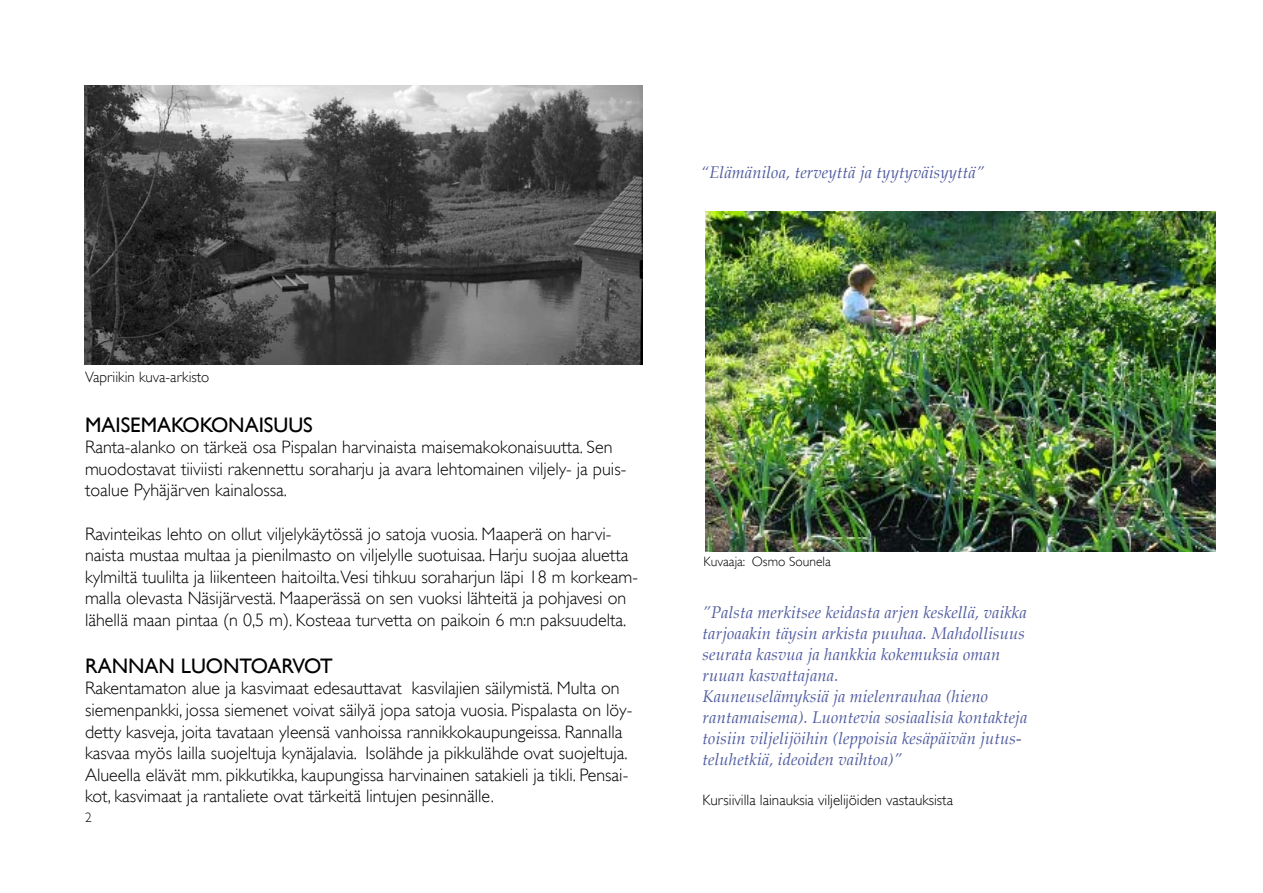
<style>
.page{position:relative;width:1263px;height:893px;background:#fff}
.page>*{position:absolute;margin:0;border:0;box-sizing:border-box;transform-origin:0 0}
.t1{font:21px "Gill Sans";color:#000}
.t2{font:21px "Gill Sans";letter-spacing:-.02em;color:#000}
.t3{font:300 18px/21.6px "Gill Sans";color:#000}
.t4{font:italic 16.5px/21px "Palatino";letter-spacing:.01em;color:#4f5b9e}
.t5{font:300 15px "Gill Sans";color:#000}
.t6{font:300 13.5px "Gill Sans";color:#000}
</style>
<div class="page">
<img style="left:705px;top:212px;width:510px;height:340px">
<img style="left:84px;top:85px;width:558px;height:280px">
<p class="t4" style="left:701px;top:162px;width:285px">“Elämäniloa, terveyttä ja tyytyväisyyttä”</p>
<p class="t5" style="left:85px;top:369px;width:126px">Vapriikin kuva-arkisto</p>
<p class="t1" style="left:85px;top:412px;width:12px">MAIS</p>
<p class="t1" style="left:130px;top:412px;width:26px">EMAK</p>
<p class="t1" style="left:182px;top:412px;width:58px">OKONAIS</p>
<p class="t1" style="left:274px;top:412px;width:39px">UUS</p>
<p class="t3" style="left:85px;top:436px;width:543px">Ranta-alanko on tärkeä osa Pispalan harvinaista maisemakokonaisuutta. Sen muodostavat tiiviisti rakennettu soraharju ja avara lehtomainen viljely- ja puis&shy;toalue Pyhäjärven kainalossa.</p>
<p class="t3" style="left:85px;top:523px;width:554px">Ravinteikas lehto on ollut viljelykäytössä jo satoja vuosia. Maaperä on harvi&shy;naista mustaa multaa ja pienilmasto on viljelylle suotuisaa. Harju suojaa aluetta kylmiltä tuulilta ja liikenteen haitoilta.Vesi tihkuu soraharjun läpi 18 m korkeam&shy;malla olevasta Näsijärvestä. Maaperässä on sen vuoksi lähteitä ja pohjavesi on lähellä maan pintaa (n 0,5 m). Kosteaa turvetta on paikoin 6 m:n paksuudelta.</p>
<p class="t1" style="left:85px;top:653px;width:29px">RANNAN</p>
<p class="t2" style="left:181px;top:653px;width:153px">LUONTOARVOT</p>
<p class="t3" style="left:85px;top:677px;width:549px">Rakentamaton alue ja kasvimaat edesauttavat kasvilajien säilymistä. Multa on siemenpankki, jossa siemenet voivat säilyä jopa satoja vuosia. Pispalasta on löy&shy;detty kasveja, joita tavataan yleensä vanhoissa rannikkokaupungeissa. Rannalla kasvaa myös lailla suojeltuja kynäjalavia. Isolähde ja pikkulähde ovat suojeltuja.<br>Alueella elävät mm. pikkutikka, kaupungissa harvinainen satakieli ja tikli. Pensai&shy;kot, kasvimaat ja rantaliete ovat tärkeitä lintujen pesinnälle.</p>
<p class="t6" style="left:85px;top:810px;width:8px">2</p>
<p class="t6" style="left:704px;top:553px;width:129px">Kuvaaja: Osmo Sounela</p>
<p class="t4" style="left:703px;top:602px;width:326px">”Palsta merkitsee keidasta arjen keskellä, vaikka tarjoaakin täysin arkista puuhaa. Mahdollisuus seurata kasvua ja hankkia kokemuksia oman ruuan kasvattajana.<br>Kauneuselämyksiä ja mielenrauhaa (hieno rantamaisema). Luontevia sosiaalisia kontakteja toisiin viljelijöihin (leppoisia kesäpäivän jutus&shy;teluhetkiä, ideoiden vaihtoa)”</p>
<p class="t5" style="left:703px;top:791px;width:252px">Kursiivilla lainauksia viljelijöiden vastauksista</p>
</div>
